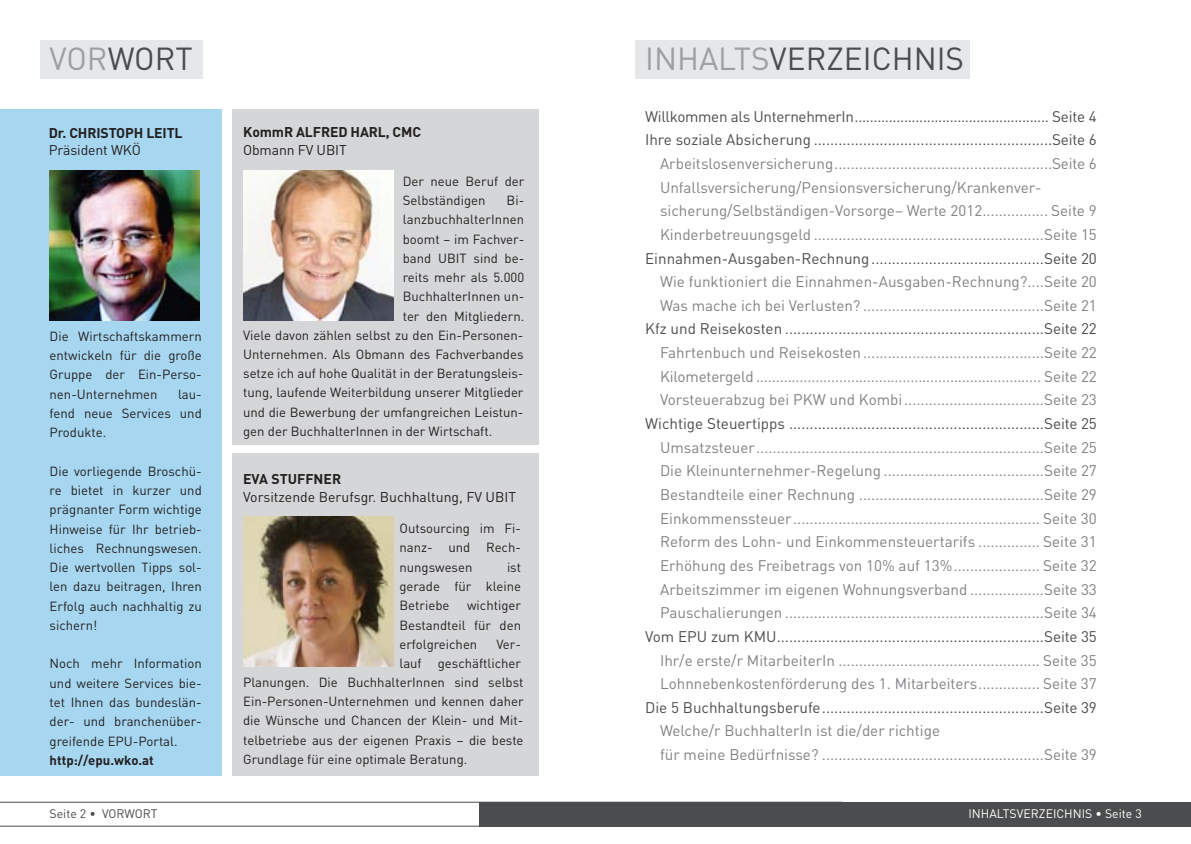
<style>
.page{position:relative;width:1191px;height:844px;background:#fff}
.page>*{position:absolute;margin:0;border:0;box-sizing:border-box;transform-origin:0 0}
.t1{font:31.5px "DIN";color:#4b4c4d}
.t2{font:31.5px "DIN";color:#9d9fa2}
.t3{font:15.22px/23.6px "DIN";color:#808285}
.t4{font:15.22px "DIN";color:#4b4c4d}
.t5{font:15.22px/23.6px "DIN";letter-spacing:-.02em;color:#4b4c4d}
.t6{font:14px "DIN";color:#231f20}
.t7{font:700 14px "DIN";letter-spacing:-.01em;color:#231f20}
.t8{font:13.12px/19.2px "DIN";color:#231f20;text-align:justify}
.t9{font:700 13.12px "DIN";color:#231f20}
.t10{font:12.25px "DIN";color:#fff}
.t11{font:12.25px "DIN";color:#4b4c4d}
.s1{color:#9d9fa2}
</style>
<div class="page">
<svg style="left:0;top:801px;width:480px;height:25px"></svg>
<div style="left:480px;top:801px;width:711px;height:25px;background:#4b4c4d"></div>
<div style="left:232px;top:453px;width:306px;height:322px;background:#d5d6d8"></div>
<div style="left:635px;top:40px;width:335px;height:38px;background:#e6e7e9"></div>
<div style="left:40px;top:40px;width:162px;height:38px;background:#e6e7e9"></div>
<div style="left:232px;top:109px;width:306px;height:335px;background:#d5d6d8"></div>
<div style="left:0;top:109px;width:222px;height:666px;background:#a7d6f0"></div>
<img style="left:243px;top:516px;width:150px;height:150px">
<img style="left:50px;top:170px;width:149px;height:150px">
<img style="left:243px;top:170px;width:150px;height:150px">
<h1 class="t1" style="left:50px;top:39px;width:145px"><span class="s1">VOR</span>WORT</h1>
<p class="t7" style="left:49px;top:123px;width:135px">Dr. CHRISTOPH LEITL</p>
<p class="t6" style="left:49px;top:141px;width:93px">Präsident WKÖ</p>
<p class="t8" style="left:50px;top:326px;width:154px">Die Wirtschaftskammern entwickeln für die große Gruppe der Ein-Perso&shy;nen-Unternehmen</p>
<p class="t8" style="left:50px;top:384px;width:154px;text-indent:128px">lau&shy;fend neue Services und Produkte.</p>
<p class="t8" style="left:50px;top:461px;width:154px">Die vorliegende Broschü&shy;re bietet in kurzer und prägnanter Form wichtige Hinweise für Ihr betrieb&shy;liches Rechnungswesen.<br>Die wertvollen Tipps sol&shy;len dazu beitragen, Ihren Erfolg auch nachhaltig zu sichern!</p>
<p class="t8" style="left:50px;top:653px;width:154px">Noch mehr Information und weitere Services bie&shy;tet Ihnen das bundeslän&shy;der- und branchenüber&shy;greifende EPU-Portal.</p>
<p class="t9" style="left:50px;top:751px;width:106px">http://epu.wko.at</p>
<p class="t7" style="left:243px;top:123px;width:179px">KommR ALFRED HARL, CMC</p>
<p class="t6" style="left:243px;top:141px;width:105px">Obmann FV UBIT</p>
<p class="t8" style="left:403px;top:171px;width:123px">Der neue Beruf der<br>Selbständigen</p>
<p class="t8" style="left:506px;top:190px;width:19px">Bi-</p>
<p class="t8" style="left:403px;top:209px;width:123px">lanzbuchhalterInnen</p>
<p class="t8" style="left:403px;top:229px;width:123px">boomt – im Fachver-</p>
<p class="t8" style="left:403px;top:248px;width:123px">band UBIT sind be-</p>
<p class="t8" style="left:403px;top:267px;width:123px">reits mehr als 5.000</p>
<p class="t8" style="left:403px;top:286px;width:123px">BuchhalterInnen un-</p>
<p class="t8" style="left:403px;top:306px;width:123px">ter den Mitgliedern.</p>
<p class="t8" style="left:243px;top:325px;width:282px">Viele davon zählen selbst zu den Ein-Personen-</p>
<p class="t8" style="left:243px;top:344px;width:282px">Unternehmen. Als Obmann des Fachverbandes</p>
<p class="t8" style="left:243px;top:363px;width:282px">setze ich auf hohe Qualität in der Beratungsleis-</p>
<p class="t8" style="left:243px;top:383px;width:282px">tung, laufende Weiterbildung unserer Mitglieder</p>
<p class="t8" style="left:243px;top:402px;width:282px">und die Bewerbung der umfangreichen Leistun-</p>
<p class="t8" style="left:243px;top:421px;width:251px">gen der BuchhalterInnen in der Wirtschaft.</p>
<p class="t7" style="left:243px;top:470px;width:100px">EVA STUFFNER</p>
<p class="t6" style="left:243px;top:488px;width:274px">Vorsitzende Berufsgr. Buchhaltung, FV UBIT</p>
<p class="t8" style="left:399px;top:518px;width:123px">Outsourcing im Fi&shy;nanz- und Rech&shy;nungswesen</p>
<p class="t8" style="left:399px;top:557px;width:123px;text-indent:107px">ist gerade für kleine Betriebe</p>
<p class="t8" style="left:399px;top:595px;width:123px;text-indent:68px">wichtiger Bestandteil für den erfolgreichen</p>
<p class="t8" style="left:399px;top:634px;width:123px;text-align:right">Ver-<br>lauf geschäftlicher</p>
<p class="t8" style="left:243px;top:672px;width:282px">Planungen. Die BuchhalterInnen sind selbst Ein-Personen-Unternehmen und kennen daher die Wünsche und Chancen der Klein- und Mit&shy;telbetriebe aus der eigenen Praxis – die beste Grundlage für eine optimale Beratung.</p>
<h1 class="t2" style="left:645px;top:39px;width:29px">Inhalts</h1>
<h1 class="t1" style="left:769px;top:39px;width:19px">verzeichnis</h1>
<p class="t5" style="left:645px;top:104px;width:453px">Willkommen als UnternehmerIn................................................... Seite 4<br>Ihre soziale Absicherung ..........................................................Seite 6</p>
<p class="t3" style="left:660px;top:151px;width:438px">Arbeitslosenversicherung.....................................................Seite 6<br>Unfallsversicherung/Pensionsversicherung/Krankenver&shy;sicherung/Selbständigen-Vorsorge– Werte 2012................ Seite 9<br>Kinderbetreuungsgeld ........................................................Seite 15</p>
<p class="t4" style="left:645px;top:248px;width:453px">Einnahmen-Ausgaben-Rechnung..........................................Seite 20</p>
<p class="t3" style="left:660px;top:269px;width:438px">Wie funktioniert die Einnahmen-Ausgaben-Rechnung?....Seite 20<br>Was mache ich bei Verlusten? ............................................Seite 21</p>
<p class="t4" style="left:645px;top:319px;width:453px">Kfz und Reisekosten ...............................................................Seite 22</p>
<p class="t3" style="left:660px;top:340px;width:438px;text-align:justify">Fahrtenbuch und Reisekosten............................................Seite 22<br>Kilometergeld ........................................................................ Seite 22<br>Vorsteuerabzug bei PKW und Kombi..................................Seite 23</p>
<p class="t4" style="left:645px;top:414px;width:453px">Wichtige Steuertipps ..............................................................Seite 25</p>
<p class="t3" style="left:660px;top:435px;width:438px;text-align:justify">Umsatzsteuer......................................................................Seite 25<br>Die Kleinunternehmer-Regelung .......................................Seite 27<br>Bestandteile einer Rechnung .............................................Seite 29<br>Einkommenssteuer............................................................ Seite 30<br>Reform des Lohn- und Einkommensteuertarifs ............... Seite 31<br>Erhöhung des Freibetrags von 10% auf 13%..................... Seite 32<br>Arbeitszimmer im eigenen Wohnungsverband ..................Seite 33<br>Pauschalierungen ...............................................................Seite 34</p>
<p class="t4" style="left:645px;top:626px;width:453px">Vom EPU zum KMU.................................................................Seite 35</p>
<p class="t3" style="left:660px;top:647px;width:438px">Ihr/e erste/r MitarbeiterIn ................................................. Seite 35<br>Lohnnebenkostenförderung des 1. Mitarbeiters............... Seite 37</p>
<p class="t4" style="left:645px;top:697px;width:453px">Die 5 Buchhaltungsberufe......................................................Seite 39</p>
<p class="t3" style="left:660px;top:718px;width:438px">Welche/r BuchhalterIn ist die/der richtige<br>für meine Bedürfnisse? ......................................................Seite 39</p>
<p class="t11" style="left:50px;top:805px;width:109px">Seite 2 • VORWORT</p>
<p class="t10" style="left:968px;top:805px;width:175px">INHALTSVERZEICHNIS • Seite 3</p>
</div>
